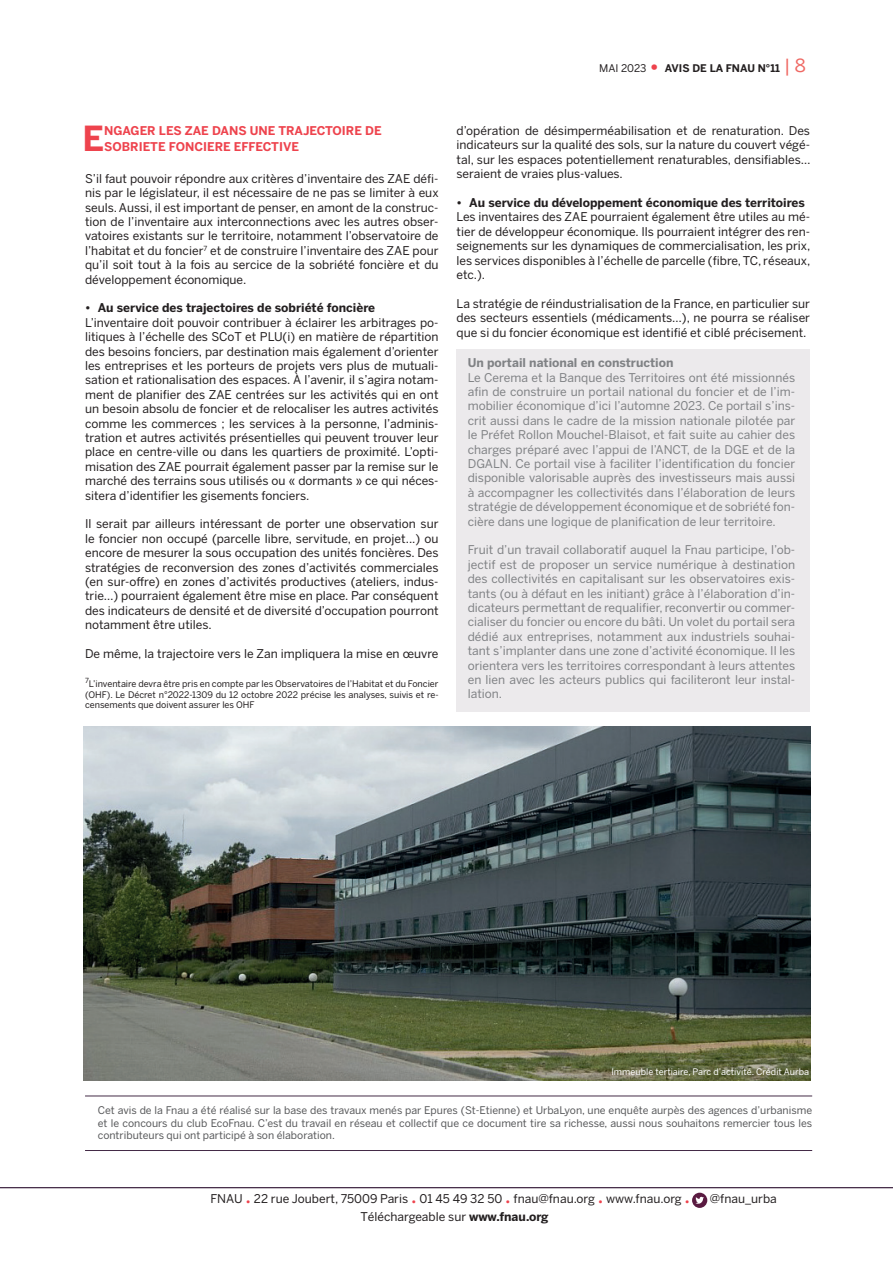
<style>
.page{position:relative;width:893px;height:1263px;background:#fff}
.page>*{position:absolute;margin:0;border:0;box-sizing:border-box;transform-origin:0 0}
.t1{font:700 34.35px "Benton Sans";color:#ee434d}
.t2{font:12px/14.4px "Benton Sans";color:#231f20;text-align:justify}
.t3{font:12px/14.4px "Benton Sans";color:#808285;text-align:justify}
.t4{font:700 12px "Benton Sans";color:#231f20}
.t5{font:700 12px/16.5px "Benton Sans";color:#ee434d}
.t6{font:700 12px "Benton Sans";color:#808285}
.t7{font:10.5px/12.6px "Benton Sans";color:#57585a;text-align:justify}
.t8{font:700 10.5px "Benton Sans";color:#231f20}
.t9{font:9px/10.8px "Benton Sans";color:#231f20;text-align:justify}
.t10{font:9px "Benton Sans";color:#fff}
.s1{font-weight:400}
.s2{font-weight:400;font-size:22.5px;color:#ee434d}
.s3{font-weight:400;font-size:18px;color:#ef6863}
.s4{color:#ee434d}
.s5{font-weight:700}
</style>
<div class="page">
<img style="left:84px;top:727px;width:726px;height:353px">
<div style="left:457px;top:349px;width:353px;height:362px;background:#eceaec"></div>
<hr style="left:0;top:1187px;width:893px;height:1px;background:#442b47">
<hr style="left:85px;top:1096px;width:727px;height:1px;background:#442b47">
<hr style="left:85px;top:1150px;width:727px;height:1px;background:#442b47">
<div style="left:692px;top:1193px;width:15px;height:15px;background:#5a1b41;border-radius:50%"></div>
<svg style="left:695px;top:1197px;width:9px;height:7px"></svg>
<p class="t8" style="left:599px;top:62px;width:208px"><span class="s1">MAI 2023</span> <span class="s2">•</span> AVIS DE LA FNAU N°11 <span class="s3">| 8</span></p>
<h1 class="t1" style="left:82px;top:118px;width:23px">E</h1>
<p class="t5" style="left:104px;top:122px;width:279px">NGAGER LES ZAE DANS UNE TRAJECTOIRE DE<br>SOBRIETE FONCIERE EFFECTIVE</p>
<p class="t2" style="left:85px;top:171px;width:355px">S’il faut pouvoir répondre aux critères d’inventaire des ZAE défi&shy;nis par le législateur, il est nécessaire de ne pas se limiter à eux seuls. Aussi, il est important de penser, en amont de la construc&shy;tion de l’inventaire aux interconnections avec les autres obser&shy;vatoires existants sur le territoire, notamment l’observatoire de l’habitat et du foncier<sup>7</sup> et de construire l’inventaire des ZAE pour qu’il soit tout à la fois au sercice de la sobriété foncière et du développement économique.</p>
<p class="t4" style="left:85px;top:301px;width:291px">• Au service des trajectoires de sobriété foncière</p>
<p class="t2" style="left:85px;top:315px;width:355px">L’inventaire doit pouvoir contribuer à éclairer les arbitrages po&shy;litiques à l’échelle des SCoT et PLU(i) en matière de répartition des besoins fonciers, par destination mais également d’orienter les entreprises et les porteurs de projets vers plus de mutuali&shy;sation et rationalisation des espaces. À l’avenir, il s’agira notam&shy;ment de planifier des ZAE centrées sur les activités qui en ont un besoin absolu de foncier et de relocaliser les autres activités comme les commerces ; les services à la personne, l’adminis&shy;tration et autres activités présentielles qui peuvent trouver leur place en centre-ville ou dans les quartiers de proximité. L’opti&shy;misation des ZAE pourrait également passer par la remise sur le marché des terrains sous utilisés ou « dormants » ce qui néces&shy;sitera d’identifier les gisements fonciers.</p>
<p class="t2" style="left:85px;top:517px;width:355px">Il serait par ailleurs intéressant de porter une observation sur le foncier non occupé (parcelle libre, servitude, en projet...) ou encore de mesurer la sous occupation des unités foncières. Des stratégies de reconversion des zones d’activités commerciales (en sur-offre) en zones d’activités productives (ateliers, indus&shy;trie…) pourraient également être mise en place. Par conséquent des indicateurs de densité et de diversité d’occupation pourront notamment être utiles.</p>
<p class="t2" style="left:85px;top:646px;width:355px">De même, la trajectoire vers le Zan impliquera la mise en œuvre</p>
<p class="t9" style="left:85px;top:678px;width:355px"><sup>7</sup>L’inventaire devra être pris en compte par les Observatoires de l’Habitat et du Foncier (OHF). Le Décret n°2022-1309 du 12 octobre 2022 précise les analyses, suivis et re&shy;censements que doivent assurer les OHF</p>
<p class="t2" style="left:457px;top:123px;width:355px">d’opération de désimperméabilisation et de renaturation. Des indicateurs sur la qualité des sols, sur la nature du couvert végé&shy;tal, sur les espaces potentiellement renaturables, densifiables… seraient de vraies plus-values.</p>
<p class="t4" style="left:457px;top:195px;width:350px">• Au service du développement économique des territoires</p>
<p class="t2" style="left:457px;top:210px;width:355px">Les inventaires des ZAE pourraient également être utiles au mé&shy;tier de développeur économique. Ils pourraient intégrer des ren&shy;seignements sur les dynamiques de commercialisation, les prix, les services disponibles à l’échelle de parcelle (fibre, TC, réseaux, etc.).</p>
<p class="t2" style="left:457px;top:296px;width:355px">La stratégie de réindustrialisation de la France, en particulier sur des secteurs essentiels (médicaments…), ne pourra se réaliser que si du foncier économique est identifié et ciblé précisement.</p>
<p class="t6" style="left:468px;top:356px;width:207px">Un portail national en construction</p>
<p class="t3" style="left:468px;top:370px;width:329px">Le Cerema et la Banque des Territoires ont été missionnés afin de construire un portail national du foncier et de l’im&shy;mobilier économique d’ici l’automne 2023. Ce portail s’ins&shy;crit aussi dans le cadre de la mission nationale pilotée par le Préfet Rollon Mouchel-Blaisot, et fait suite au cahier des charges préparé avec l’appui de l’ANCT, de la DGE et de la DGALN. Ce portail vise à faciliter l’identification du foncier disponible valorisable auprès des investisseurs mais aussi à accompagner les collectivités dans l’élaboration de leurs stratégie de développement économique et de sobriété fon&shy;cière dans une logique de planification de leur territoire.</p>
<p class="t3" style="left:468px;top:543px;width:329px">Fruit d’un travail collaboratif auquel la Fnau participe, l’ob&shy;jectif est de proposer un service numérique à destination des collectivités en capitalisant sur les observatoires exis&shy;tants (ou à défaut en les initiant) grâce à l’élaboration d’in&shy;dicateurs permettant de requalifier, reconvertir ou commer&shy;cialiser du foncier ou encore du bâti. Un volet du portail sera dédié aux entreprises, notamment aux industriels souhai&shy;tant s’implanter dans une zone d’activité économique. Il les orientera vers les territoires correspondant à leurs attentes en lien avec les acteurs publics qui faciliteront leur instal&shy;lation.</p>
<p class="t10" style="left:611px;top:1067px;width:199px">Immeuble tertiaire, Parc d’activité. Crédit Aurba</p>
<p class="t7" style="left:98px;top:1104px;width:716px">Cet avis de la Fnau a été réalisé sur la base des travaux menés par Epures (St-Etienne) et UrbaLyon, une enquête aurpès des agences d’urbanisme et le concours du club EcoFnau. C’est du travail en réseau et collectif que ce document tire sa richesse, aussi nous souhaitons remercier tous les contributeurs qui ont participé à son élaboration.</p>
<p class="t2" style="left:210px;top:1191px;width:481px">FNAU <span class="s4">•</span> 22 rue Joubert, 75009 Paris <span class="s4">•</span> 01 45 49 32 50 <span class="s4">•</span> fnau@fnau.org <span class="s4">•</span> www.fnau.org <span class="s4">•</span></p>
<p class="t2" style="left:710px;top:1191px;width:68px">@fnau_urba</p>
<p class="t2" style="left:360px;top:1210px;width:190px">Téléchargeable sur <span class="s5">www.fnau.org</span></p>
</div>
